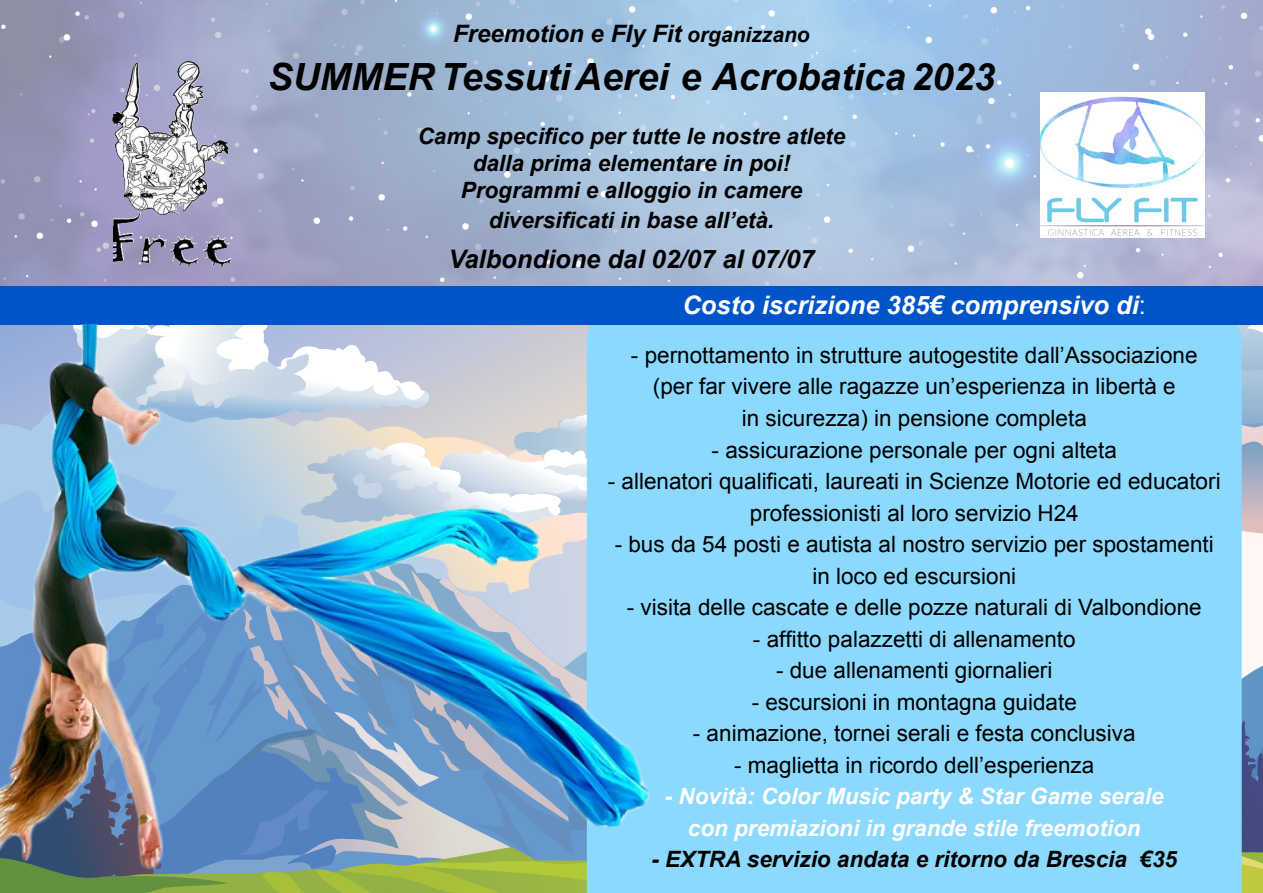
<style>
.page{position:relative;width:1263px;height:893px;background:#fff}
.page>*{position:absolute;margin:0;border:0;box-sizing:border-box;transform-origin:0 0}
.t1{font:italic 700 37.5px "Arial";color:#000}
.t2{font:italic 700 25.5px "Arial";color:#fff}
.t3{font:italic 700 25.5px "Arial";color:#000}
.t4{font:italic 700 24px "Arial";color:#000}
.t5{font:22.5px/31.5px "Arial";color:#000;text-align:center}
.t6{font:italic 700 22.5px/27px "Arial";color:#000;text-align:center}
.t7{font:italic 700 22.5px/31.5px "Arial";color:#fff;text-align:center}
.s1{font-size:21px}
.s2{font-weight:400;font-style:normal}
</style>
<div class="page">
<img style="left:0;top:0;width:1263px;height:286px">
<img style="left:125px;top:61px;width:62px;height:75px">
<img style="left:1040px;top:93px;width:164px;height:145px">
<div style="left:736px;top:325px;width:506px;height:568px;background:#8cd9fe"></div>
<div style="left:0;top:286px;width:1263px;height:39px;background:#0054ca"></div>
<img style="left:0;top:325px;width:736px;height:568px">
<p class="t4" style="left:453px;top:18px;width:358px">Freemotion e Fly Fit <span class="s1">organizzano</span></p>
<h1 class="t1" style="left:268px;top:52px;width:729px">SUMMER Tessuti Aerei e Acrobatica 2023</h1>
<p class="t6" style="left:418px;top:123px;width:429px">Camp specifico per tutte le nostre atlete dalla prima elementare in poi!<br>Programmi e alloggio in camere</p>
<p class="t6" style="left:489px;top:207px;width:287px">diversificati in base all’età.</p>
<p class="t3" style="left:448px;top:243px;width:368px">Valbondione dal 02/07 al 07/07</p>
<p class="t2" style="left:682px;top:288px;width:465px">Costo iscrizione 385€ comprensivo di<span class="s2">:</span></p>
<p class="t5" style="left:631px;top:340px;width:568px">- pernottamento in strutture autogestite dall’Associazione (per far vivere alle ragazze un’esperienza in libertà e<br>in sicurezza) in pensione completa</p>
<p class="t5" style="left:712px;top:434px;width:407px">- assicurazione personale per ogni alteta</p>
<p class="t5" style="left:608px;top:466px;width:614px">- allenatori qualificati, laureati in Scienze Motorie ed educatori professionisti al loro servizio H24</p>
<p class="t5" style="left:615px;top:529px;width:601px">- bus da 54 posti e autista al nostro servizio per spostamenti in loco ed escursioni</p>
<p class="t5" style="left:627px;top:592px;width:576px">- visita delle cascate e delle pozze naturali di Valbondione</p>
<p class="t5" style="left:753px;top:623px;width:324px">- affitto palazzetti di allenamento</p>
<p class="t5" style="left:776px;top:655px;width:278px">- due allenamenti giornalieri</p>
<p class="t5" style="left:752px;top:686px;width:327px">- escursioni in montagna guidate</p>
<p class="t5" style="left:693px;top:718px;width:444px">- animazione, tornei serali e festa conclusiva</p>
<p class="t5" style="left:734px;top:749px;width:362px">- maglietta in ricordo dell’esperienza</p>
<p class="t7" style="left:665px;top:781px;width:500px">- Novità: Color Music party &amp; Star Game serale con premiazioni in grande stile freemotion</p>
<p class="t6" style="left:651px;top:846px;width:527px">- EXTRA servizio andata e ritorno da Brescia €35</p>
</div>
